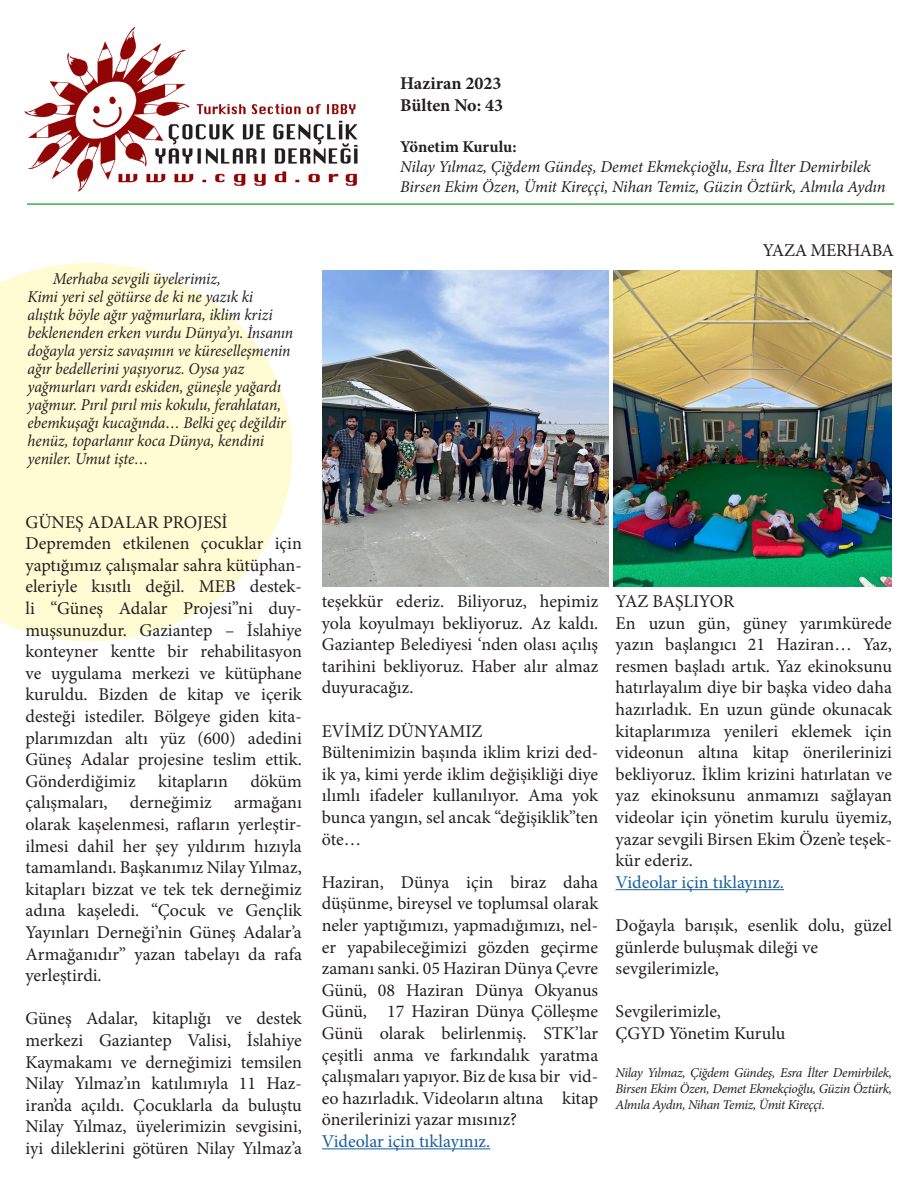
<style>
.page{position:relative;width:918px;height:1188px;background:#fff}
.page>*{position:absolute;margin:0;border:0;box-sizing:border-box;transform-origin:0 0}
.t1{font:18px/21.6px "Minion Pro";color:#231f20;text-align:justify}
.t2{font:18px "Minion Pro";color:#175d9e}
.t3{font:700 18px "Minion Pro";color:#231f20}
.t4{font:18px "Minion Pro";letter-spacing:-.02em;color:#231f20}
.t5{font:italic 16.5px/18px "Minion Pro";letter-spacing:-.005em;color:#231f20;scale:.95 1}
.t6{font:italic 16.5px "Minion Pro";letter-spacing:-.005em;color:#231f20}
.t7{font:700 16.5px "Minion Pro";color:#231f20}
.t8{font:italic 13.5px/16.2px "Minion Pro";letter-spacing:-.03em;color:#231f20;text-align:justify}
</style>
<div class="page">
<svg style="left:0;top:263px;width:292px;height:378px;fill:#fffbd2"></svg>
<img style="left:24px;top:26px;width:334px;height:166px">
<hr style="left:27px;top:203px;width:867px;height:2px;background:#40ae49">
<hr style="left:322px;top:1148px;width:168px;height:1px;background:#175d9e">
<hr style="left:616px;top:889px;width:168px;height:1px;background:#175d9e">
<img style="left:613px;top:271px;width:279px;height:316px">
<img style="left:322px;top:271px;width:286px;height:316px">
<p class="t5" style="left:53px;top:270px;width:178px">Merhaba sevgili üyelerimiz,</p>
<p class="t5" style="left:28px;top:288px;width:281px">Kimi yeri sel götürse de ki ne yazık ki alıştık böyle ağır yağmurlara, iklim krizi beklenenden erken vurdu Dünya’yı. İnsanın doğayla yersiz savaşının ve küreselleşmenin ağır bedellerini yaşıyoruz. Oysa yaz yağmurları vardı eskiden, güneşle yağardı yağmur. Pırıl pırıl mis kokulu, ferahlatan, ebemkuşağı kucağında… Belki geç değildir henüz, toparlanır koca Dünya, kendini yeniler. Umut işte…</p>
<p class="t1" style="left:26px;top:511px;width:204px">GÜNEŞ ADALAR PROJESİ</p>
<p class="t1" style="left:26px;top:533px;width:278px">Depremden etkilenen çocuklar için yaptığımız çalışmalar sahra kütüphan&shy;eleriyle kısıtlı değil. MEB destek&shy;li “Güneş Adalar Projesi”ni duy&shy;muşsunuzdur. Gaziantep – İslahiye konteyner kentte bir rehabilitasyon ve uygulama merkezi ve kütüphane kuruldu. Bizden de kitap ve içerik desteği istediler. Bölgeye giden kita&shy;plarımızdan altı yüz (600) adedini Güneş Adalar projesine teslim ettik.<br>Gönderdiğimiz kitapların döküm çalışmaları, derneğimiz armağanı olarak kaşelenmesi, rafların yerleştir&shy;ilmesi dahil her şey yıldırım hızıyla tamamlandı. Başkanımız Nilay Yılmaz, kitapları bizzat ve tek tek derneğimiz adına kaşeledi. “Çocuk ve Gençlik Yayınları Derneği’nin Güneş Adalar’a Armağanıdır” yazan tabelayı da rafa yerleştirdi.</p>
<p class="t1" style="left:26px;top:1008px;width:278px">Güneş Adalar, kitaplığı ve destek merkezi Gaziantep Valisi, İslahiye Kaymakamı ve derneğimizi temsilen Nilay Yılmaz’ın katılımıyla 11 Haz&shy;iran’da açıldı. Çocuklarla da buluştu Nilay Yılmaz, üyelerimizin sevgisini, iyi dileklerini götüren Nilay Yılmaz’a</p>
<p class="t3" style="left:400px;top:71px;width:103px">Haziran 2023</p>
<p class="t3" style="left:400px;top:92px;width:104px">Bülten No: 43</p>
<p class="t7" style="left:400px;top:135px;width:118px">Yönetim Kurulu:</p>
<p class="t6" style="left:400px;top:155px;width:472px">Nilay Yılmaz, Çiğdem Gündeş, Demet Ekmekçioğlu, Esra İlter Demirbilek</p>
<p class="t6" style="left:400px;top:175px;width:487px">Birsen Ekim Özen, Ümit Kireççi, Nihan Temiz, Güzin Öztürk, Almıla Aydın</p>
<p class="t4" style="left:763px;top:239px;width:133px">YAZA MERHABA</p>
<p class="t1" style="left:322px;top:591px;width:278px">teşekkür ederiz. Biliyoruz, hepimiz yola koyulmayı bekliyoruz. Az kaldı.<br>Gaziantep Belediyesi ‘nden olası açılış tarihini bekliyoruz. Haber alır almaz duyuracağız.</p>
<p class="t1" style="left:322px;top:720px;width:162px">EVİMİZ DÜNYAMIZ</p>
<p class="t1" style="left:322px;top:742px;width:278px">Bültenimizin başında iklim krizi ded&shy;ik ya, kimi yerde iklim değişikliği diye ılımlı ifadeler kullanılıyor. Ama yok bunca yangın, sel ancak “değişiklik”ten öte…</p>
<p class="t1" style="left:322px;top:871px;width:278px">Haziran, Dünya için biraz daha düşünme, bireysel ve toplumsal olarak neler yaptığımızı, yapmadığımızı, nel&shy;er yapabileceğimizi gözden geçirme zamanı sanki. 05 Haziran Dünya Çevre Günü, 08 Haziran Dünya Okyanus Günü, 17 Haziran Dünya Çölleşme Günü olarak belirlenmiş. STK’lar çeşitli anma ve farkındalık yaratma çalışmaları yapıyor. Biz de kısa bir vid&shy;eo hazırladık. Videoların altına kitap önerilerinizi yazar mısınız?</p>
<p class="t2" style="left:322px;top:1129px;width:170px">Videolar için tıklayınız.</p>
<p class="t1" style="left:616px;top:591px;width:120px">YAZ BAŞLIYOR</p>
<p class="t1" style="left:616px;top:612px;width:278px">En uzun gün, güney yarımkürede yazın başlangıcı 21 Haziran… Yaz, resmen başladı artık. Yaz ekinoksunu hatırlayalım diye bir başka video daha hazırladık. En uzun günde okunacak kitaplarımıza yenileri eklemek için videonun altına kitap önerilerinizi bekliyoruz. İklim krizini hatırlatan ve yaz ekinoksunu anmamızı sağlayan videolar için yönetim kurulu üyemiz, yazar sevgili Birsen Ekim Özen’e teşek&shy;kür ederiz.</p>
<p class="t2" style="left:616px;top:870px;width:170px">Videolar için tıklayınız.</p>
<p class="t1" style="left:616px;top:915px;width:278px">Doğayla barışık, esenlik dolu, güzel günlerde buluşmak dileği ve</p>
<p class="t1" style="left:616px;top:958px;width:105px">sevgilerimizle,</p>
<p class="t1" style="left:616px;top:1001px;width:107px">Sevgilerimizle,</p>
<p class="t1" style="left:616px;top:1023px;width:171px">ÇGYD Yönetim Kurulu</p>
<p class="t8" style="left:616px;top:1064px;width:278px">Nilay Yılmaz, Çiğdem Gündeş, Esra İlter Demirbilek, Birsen Ekim Özen, Demet Ekmekçioğlu, Güzin Öztürk, Almıla Aydın, Nihan Temiz, Ümit Kireççi.</p>
</div>
